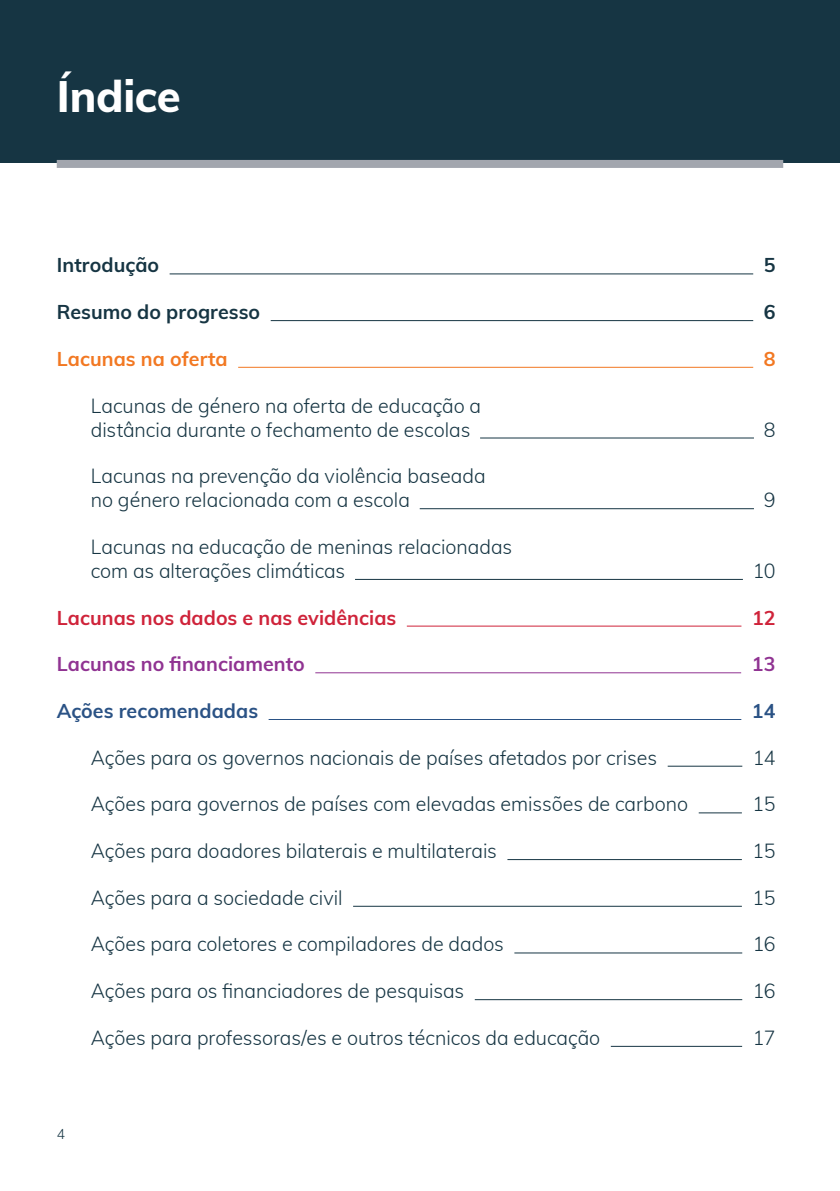
<style>
.page{position:relative;width:840px;height:1191px;background:#fff}
.page>*{position:absolute;margin:0;border:0;box-sizing:border-box;transform-origin:0 0}
.Header_Level_1{font:800 44px "Muli";letter-spacing:-.01em;color:#fff}
.Paragraph_Style{font:300 20px/24px "Muli";color:#163543}
.Paragraph_Style-2{font:700 20px "Muli";color:#cf233a}
.Paragraph_Style-3{font:700 20px "Muli";color:#163543}
.Paragraph_Style-4{font:700 20px "Muli";letter-spacing:.005em;color:#903392}
.Paragraph_Style-5{font:700 20px "Muli";letter-spacing:.005em;color:#2a5285}
.Paragraph_Style-6{font:700 20px "Muli";letter-spacing:.005em;color:#f27822}
.t1{font:300 14px "Muli";color:#163543}
</style>
<div class="page">
<div style="left:0;top:0;width:839px;height:163px;background:#163543"></div>
<div style="left:57px;top:160px;width:725px;height:8px;background:#a2a6ae"></div>
<hr style="left:169px;top:273px;width:583px;height:1px;background:#163543">
<hr style="left:270px;top:320px;width:482px;height:1px;background:#163543">
<hr style="left:238px;top:367px;width:514px;height:1px;background:#f27822">
<hr style="left:480px;top:437px;width:273px;height:1px;background:#163543">
<hr style="left:419px;top:508px;width:334px;height:1px;background:#163543">
<hr style="left:355px;top:579px;width:387px;height:1px;background:#163543">
<hr style="left:406px;top:625px;width:335px;height:1px;background:#cf233a">
<hr style="left:315px;top:672px;width:425px;height:1px;background:#903392">
<hr style="left:268px;top:719px;width:473px;height:1px;background:#2a5285">
<hr style="left:667px;top:765px;width:74px;height:1px;background:#163543">
<hr style="left:698px;top:812px;width:43px;height:1px;background:#163543">
<hr style="left:507px;top:859px;width:234px;height:1px;background:#163543">
<hr style="left:353px;top:905px;width:388px;height:1px;background:#163543">
<hr style="left:514px;top:952px;width:227px;height:1px;background:#163543">
<hr style="left:474px;top:999px;width:267px;height:1px;background:#163543">
<hr style="left:610px;top:1045px;width:131px;height:1px;background:#163543">
<p class="Header_Level_1" style="left:57px;top:64px;width:125px">Índice</p>
<p class="Paragraph_Style-3" style="left:57px;top:251px;width:104px">Introdução</p>
<p class="Paragraph_Style-3" style="left:763px;top:251px;width:13px">5</p>
<p class="Paragraph_Style-3" style="left:57px;top:297px;width:205px">Resumo do progresso</p>
<p class="Paragraph_Style-3" style="left:763px;top:297px;width:13px">6</p>
<p class="Paragraph_Style-6" style="left:57px;top:344px;width:172px">Lacunas na oferta</p>
<p class="Paragraph_Style-6" style="left:763px;top:344px;width:13px">8</p>
<p class="Paragraph_Style" style="left:91px;top:392px;width:391px">Lacunas de género na oferta de educação a distância durante o fechamento de escolas</p>
<p class="Paragraph_Style" style="left:763px;top:416px;width:13px">8</p>
<p class="Paragraph_Style" style="left:91px;top:463px;width:396px">Lacunas na prevenção da violência baseada no género relacionada com a escola</p>
<p class="Paragraph_Style" style="left:91px;top:534px;width:423px">Lacunas na educação de meninas relacionadas com as alterações climáticas</p>
<p class="Paragraph_Style" style="left:763px;top:487px;width:13px">9</p>
<p class="Paragraph_Style" style="left:752px;top:558px;width:24px">10</p>
<p class="Paragraph_Style-2" style="left:57px;top:603px;width:341px">Lacunas nos dados e nas evidências</p>
<p class="Paragraph_Style-2" style="left:751px;top:603px;width:25px">12</p>
<p class="Paragraph_Style-4" style="left:57px;top:649px;width:249px">Lacunas no financiamento</p>
<p class="Paragraph_Style-4" style="left:751px;top:649px;width:25px">13</p>
<p class="Paragraph_Style-5" style="left:57px;top:696px;width:203px">Ações recomendadas</p>
<p class="Paragraph_Style-5" style="left:751px;top:696px;width:25px">14</p>
<p class="Paragraph_Style" style="left:91px;top:744px;width:567px">Ações para os governos nacionais de países afetados por crises</p>
<p class="Paragraph_Style" style="left:752px;top:744px;width:24px">14</p>
<p class="Paragraph_Style" style="left:91px;top:791px;width:598px">Ações para governos de países com elevadas emissões de carbono</p>
<p class="Paragraph_Style" style="left:752px;top:791px;width:25px">15</p>
<p class="Paragraph_Style" style="left:91px;top:838px;width:407px">Ações para doadores bilaterais e multilaterais</p>
<p class="Paragraph_Style" style="left:752px;top:838px;width:25px">15</p>
<p class="Paragraph_Style" style="left:91px;top:884px;width:253px">Ações para a sociedade civil</p>
<p class="Paragraph_Style" style="left:752px;top:884px;width:25px">15</p>
<p class="Paragraph_Style" style="left:91px;top:931px;width:414px">Ações para coletores e compiladores de dados</p>
<p class="Paragraph_Style" style="left:752px;top:931px;width:24px">16</p>
<p class="Paragraph_Style" style="left:91px;top:978px;width:375px">Ações para os financiadores de pesquisas</p>
<p class="Paragraph_Style" style="left:752px;top:978px;width:24px">16</p>
<p class="Paragraph_Style" style="left:91px;top:1024px;width:510px">Ações para professoras/es e outros técnicos da educação</p>
<p class="Paragraph_Style" style="left:752px;top:1024px;width:24px">17</p>
<p class="t1" style="left:57px;top:1123px;width:10px">4</p>
</div>
